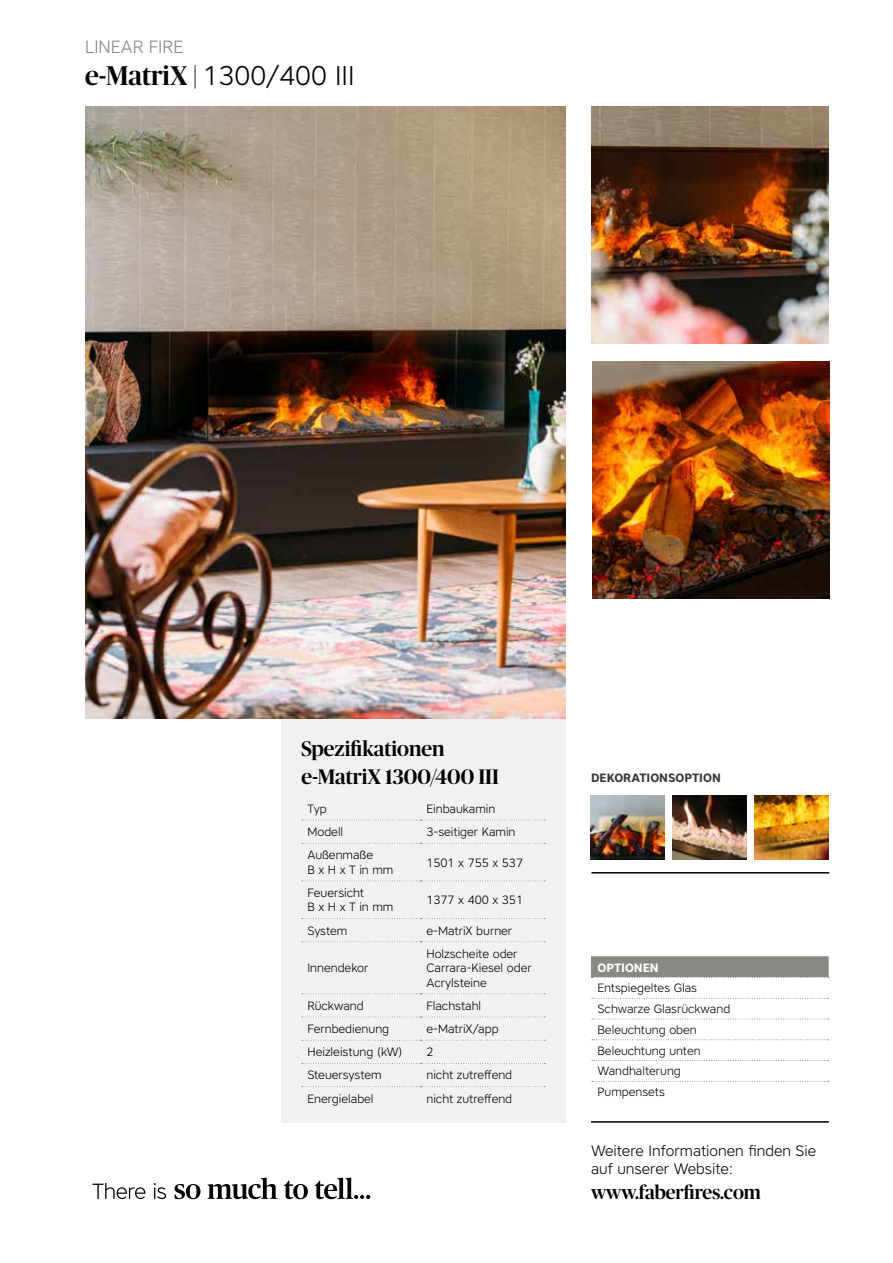
<style>
.page{position:relative;width:893px;height:1263px;background:#fff}
.page>*{position:absolute;margin:0;border:0;box-sizing:border-box;transform-origin:0 0}
.t1{font:300 27px "Core Sans A35";color:#000}
.t2{font:500 21px/28.5px "Publico Banner";color:#000}
.t3{font:500 19.35px "Publico Banner";color:#000}
.t4{font:300 17.7px "Core Sans A35";color:#8a8882}
.t5{font:300 15px/18px "Core Sans A35";color:#000}
.t6{font:300 12px/20.7px "Core Sans A35";color:#000}
.t7{font:700 12px "Core Sans A65";color:#3e3439}
.t8{font:700 12px "Core Sans A65";color:#fff}
.s1{font-family:"Publico Banner";font-weight:500}
</style>
<div class="page">
<div style="left:281px;top:711px;width:285px;height:412px;background:#f2f1f1"></div>
<hr style="left:591px;top:872px;width:238px;height:1px;background:#000">
<img style="left:591px;top:106px;width:238px;height:238px">
<img style="left:592px;top:361px;width:238px;height:238px">
<hr style="left:591px;top:1121px;width:238px;height:2px;background:#000">
<svg style="left:92px;top:1178px;width:278px;height:21px"></svg>
<svg style="left:302px;top:820px;width:243px;height:1px"></svg>
<svg style="left:302px;top:843px;width:243px;height:1px"></svg>
<svg style="left:302px;top:880px;width:243px;height:1px"></svg>
<svg style="left:302px;top:918px;width:243px;height:1px"></svg>
<svg style="left:302px;top:941px;width:243px;height:1px"></svg>
<svg style="left:302px;top:993px;width:243px;height:1px"></svg>
<svg style="left:302px;top:1017px;width:243px;height:1px"></svg>
<svg style="left:302px;top:1040px;width:243px;height:1px"></svg>
<svg style="left:302px;top:1063px;width:243px;height:1px"></svg>
<svg style="left:302px;top:1086px;width:243px;height:1px"></svg>
<img style="left:85px;top:106px;width:481px;height:613px">
<hr style="left:591px;top:956px;width:237px;height:1px;background:#8a8882">
<div style="left:591px;top:957px;width:238px;height:21px;background:#8a8882"></div>
<svg style="left:592px;top:998px;width:237px;height:1px"></svg>
<svg style="left:592px;top:1019px;width:237px;height:1px"></svg>
<svg style="left:592px;top:1039px;width:237px;height:1px"></svg>
<svg style="left:592px;top:1060px;width:237px;height:1px"></svg>
<svg style="left:592px;top:1081px;width:237px;height:1px"></svg>
<img style="left:591px;top:796px;width:73px;height:63px">
<img style="left:673px;top:796px;width:73px;height:63px">
<img style="left:754px;top:796px;width:74px;height:63px">
<h3 class="t4" style="left:85px;top:36px;width:100px">LINEAR FIRE</h3>
<h1 class="t1" style="left:85px;top:59px;width:271px"><span class="s1">e-MatriX |</span> 1300/400 III</h1>
<h2 class="t2" style="left:301px;top:733px;width:199px">Spezifikationen e-MatriX 1300/400 III</h2>
<p class="t6" style="left:307px;top:798px;width:21px">Typ</p>
<p class="t6" style="left:426px;top:798px;width:70px">Einbaukamin</p>
<p class="t6" style="left:307px;top:821px;width:37px">Modell</p>
<p class="t6" style="left:426px;top:821px;width:91px">3-seitiger Kamin</p>
<p class="t6" style="left:307px;top:848px;width:88px;line-height:14.4px">Außenmaße<br>B x H x T in mm</p>
<p class="t6" style="left:426px;top:852px;width:98px">1501 x 755 x 537</p>
<p class="t6" style="left:307px;top:885px;width:88px;line-height:14.4px">Feuersicht<br>B x H x T in mm</p>
<p class="t6" style="left:426px;top:889px;width:98px">1377 x 400 x 351</p>
<p class="t6" style="left:307px;top:920px;width:42px">System</p>
<p class="t6" style="left:426px;top:920px;width:87px">e-MatriX burner</p>
<p class="t6" style="left:307px;top:957px;width:62px">Innendekor</p>
<p class="t6" style="left:426px;top:946px;width:107px;line-height:14.4px">Holzscheite oder<br>Carrara-Kiesel oder<br>Acrylsteine</p>
<p class="t6" style="left:307px;top:995px;width:58px">Rückwand</p>
<p class="t6" style="left:426px;top:995px;width:56px">Flachstahl</p>
<p class="t6" style="left:307px;top:1018px;width:83px">Fernbedienung</p>
<p class="t6" style="left:426px;top:1018px;width:74px">e-MatriX/app</p>
<p class="t6" style="left:307px;top:1041px;width:97px">Heizleistung (kW)</p>
<p class="t6" style="left:426px;top:1041px;width:9px">2</p>
<p class="t6" style="left:307px;top:1065px;width:76px">Steuersystem</p>
<p class="t6" style="left:426px;top:1065px;width:87px">nicht zutreffend</p>
<p class="t6" style="left:307px;top:1088px;width:68px">Energielabel</p>
<p class="t6" style="left:426px;top:1088px;width:87px">nicht zutreffend</p>
<p class="t7" style="left:591px;top:769px;width:131px">DEKORATIONSOPTION</p>
<p class="t8" style="left:597px;top:959px;width:63px">OPTIONEN</p>
<p class="t6" style="left:597px;top:977px;width:134px">Entspiegeltes Glas<br>Schwarze Glasrückwand<br>Beleuchtung oben<br>Beleuchtung unten<br>Wandhalterung<br>Pumpensets</p>
<p class="t5" style="left:591px;top:1141px;width:227px">Weitere Informationen finden Sie auf unserer Website:</p>
<h3 class="t3" style="left:591px;top:1179px;width:171px">www.faberfires.com</h3>
</div>
